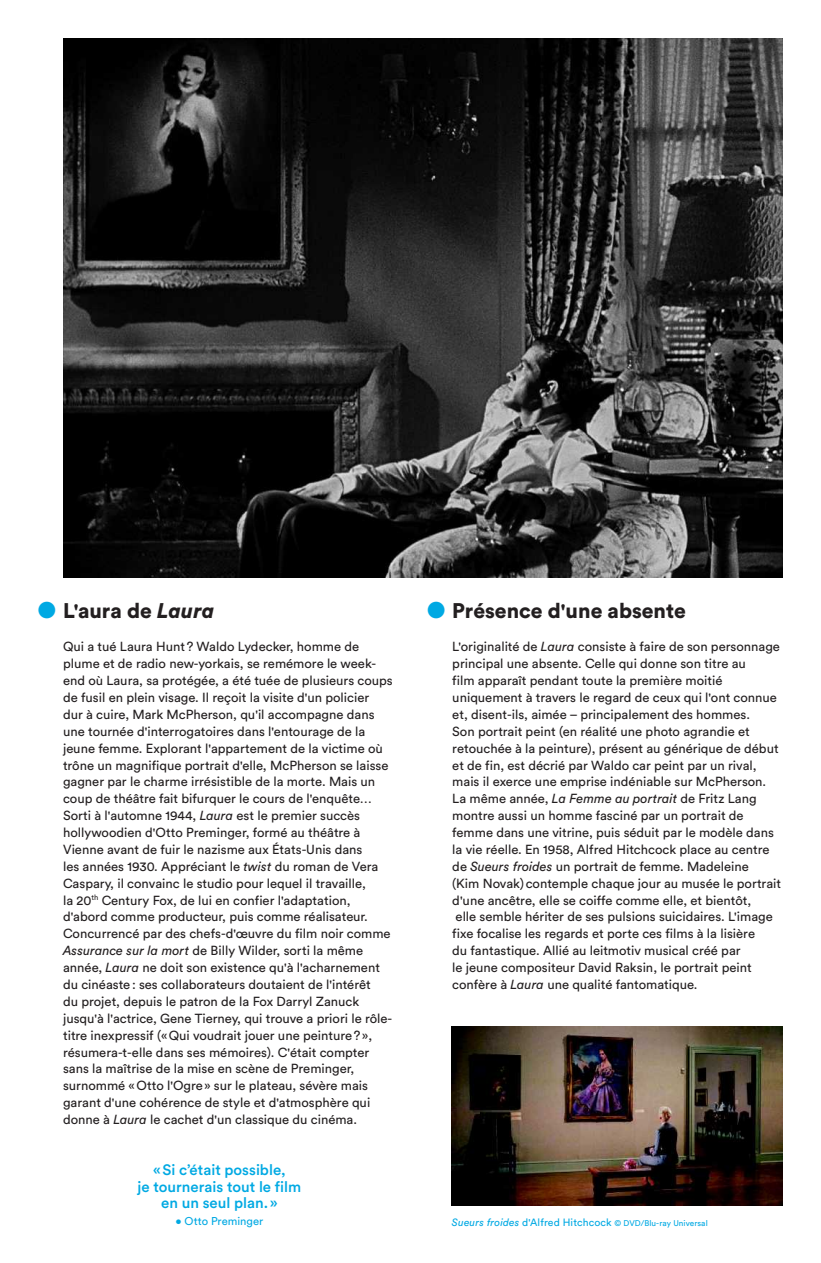
<style>
.page{position:relative;width:821px;height:1263px;background:#fff}
.page>*{position:absolute;margin:0;border:0;box-sizing:border-box;transform-origin:0 0}
.TITRES{font:900 21px "Circular Std";color:#231f20}
.t1{font:500 15px/16.8px "Circular Std";color:#00a9e3;text-align:center}
.TEXTE{font:13.05px/16.8px "Circular Std";color:#231f20}
.t2{font:11.25px "Circular Std";color:#00a9e3}
.t3{font:8.25px "Circular Std";letter-spacing:.01em;color:#00a9e3}
.s1{font-weight:400;font-style:italic;font-size:22.5px;color:#00a9e3}
.s2{font-style:italic}
.s3{font-style:italic;font-size:10.5px}
.s4{font-size:10.5px}
</style>
<div class="page">
<img style="left:63px;top:38px;width:719px;height:539px">
<img style="left:452px;top:1027px;width:330px;height:178px">
<h1 class="TITRES" style="left:38px;top:596px;width:178px"><span class="s1">●</span> L'aura de <span class="s2">Laura</span></h1>
<p class="TEXTE" style="left:63px;top:638px;width:331px">Qui a tué Laura Hunt? Waldo Lydecker, homme de plume et de radio new-yorkais, se remémore le week&shy;end où Laura, sa protégée, a été tuée de plusieurs coups de fusil en plein visage. Il reçoit la visite d'un policier<br>dur à cuire, Mark McPherson, qu'il accompagne dans une tournée d'interrogatoires dans l'entourage de la jeune femme. Explorant l'appartement de la victime où trône un magnifique portrait d'elle, McPherson se laisse gagner par le charme irrésistible de la morte. Mais un coup de théâtre fait bifurquer le cours de l'enquête…</p>
<p class="TEXTE" style="left:63px;top:807px;width:331px">Sorti à l'automne 1944, <span class="s2">Laura</span> est le premier succès hollywoodien d'Otto Preminger, formé au théâtre à Vienne avant de fuir le nazisme aux États-Unis dans<br>les années 1930. Appréciant le <span class="s2">twist</span> du roman de Vera Caspary, il convainc le studio pour lequel il travaille,<br>la 20<sup>th</sup> Century Fox, de lui en confier l'adaptation, d'abord comme producteur, puis comme réalisateur.<br>Concurrencé par des chefs-d'œuvre du film noir comme <span class="s2">Assurance sur la mort</span> de Billy Wilder, sorti la même année, <span class="s2">Laura</span> ne doit son existence qu'à l'acharnement du cinéaste: ses collaborateurs doutaient de l'intérêt<br>du projet, depuis le patron de la Fox Darryl Zanuck jusqu'à l'actrice, Gene Tierney, qui trouve a priori le rôle&shy;titre inexpressif («Qui voudrait jouer une peinture?», résumera-t-elle dans ses mémoires). C'était compter sans la maîtrise de la mise en scène de Preminger, surnommé «Otto l'Ogre» sur le plateau, sévère mais garant d'une cohérence de style et d'atmosphère qui donne à <span class="s2">Laura</span> le cachet d'un classique du cinéma.</p>
<h1 class="TITRES" style="left:427px;top:596px;width:260px"><span class="s1">●</span> Présence d'une absente</h1>
<p class="TEXTE" style="left:452px;top:638px;width:330px">L'originalité de <span class="s2">Laura</span> consiste à faire de son personnage principal une absente. Celle qui donne son titre au<br>film apparaît pendant toute la première moitié uniquement à travers le regard de ceux qui l'ont connue et, disent-ils, aimée – principalement des hommes.<br>Son portrait peint (en réalité une photo agrandie et retouchée à la peinture), présent au générique de début et de fin, est décrié par Waldo car peint par un rival, mais il exerce une emprise indéniable sur McPherson.<br>La même année, <span class="s2">La Femme au portrait</span> de Fritz Lang montre aussi un homme fasciné par un portrait de femme dans une vitrine, puis séduit par le modèle dans la vie réelle. En 1958, Alfred Hitchcock place au centre de <span class="s2">Sueurs froides</span> un portrait de femme. Madeleine<br>(Kim Novak)contemple chaque jour au musée le portrait d'une ancêtre, elle se coiffe comme elle, et bientôt,<br>elle semble hériter de ses pulsions suicidaires. L'image fixe focalise les regards et porte ces films à la lisière<br>du fantastique. Allié au leitmotiv musical créé par<br>le jeune compositeur David Raksin, le portrait peint confère à <span class="s2">Laura</span> une qualité fantomatique.</p>
<p class="t1" style="left:137px;top:1161px;width:165px">«Si c’était possible,<br>je tournerais tout le film en un seul plan. »</p>
<p class="t2" style="left:175px;top:1214px;width:89px">• Otto Preminger</p>
<p class="t3" style="left:452px;top:1218px;width:257px"><span class="s3">Sueurs froides</span> <span class="s4">d'Alfred Hitchcock</span> © DVD/Blu-ray Universal</p>
</div>
